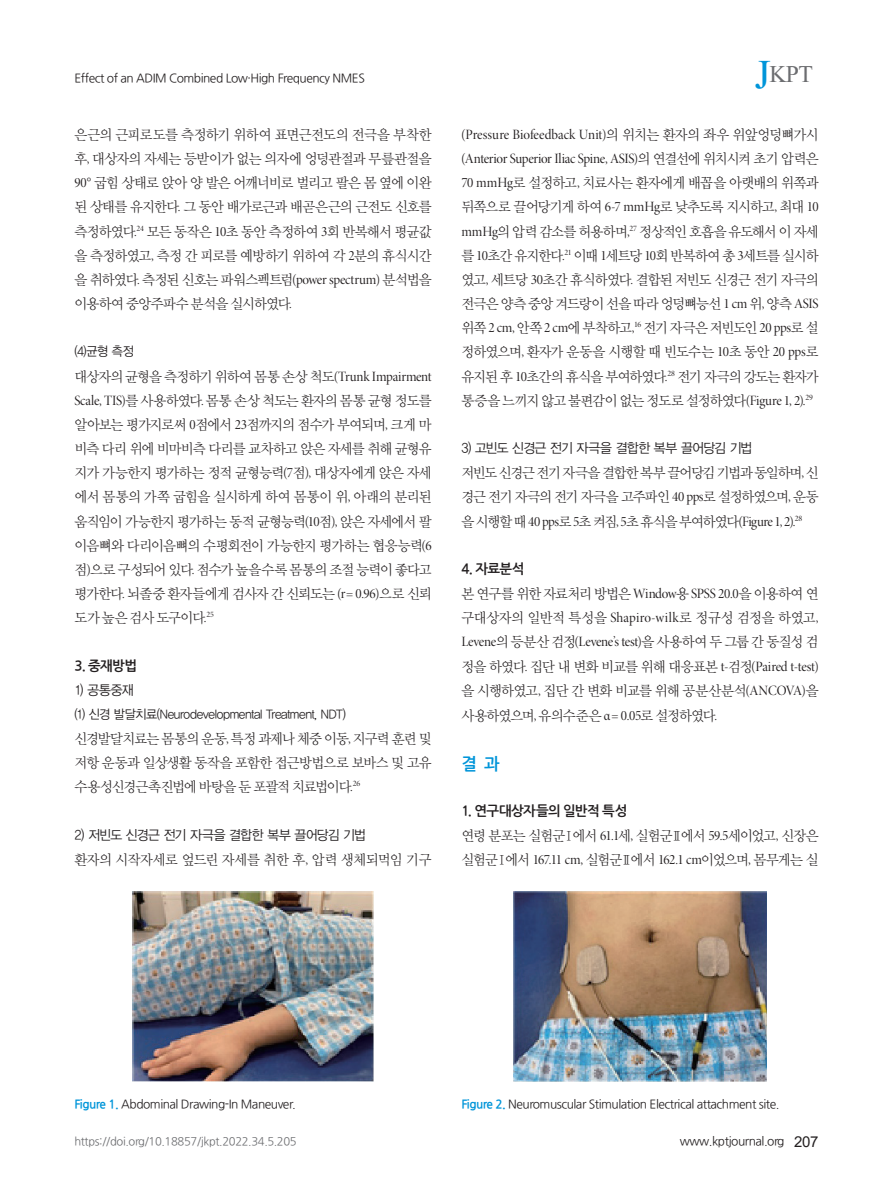
<style>
.page{position:relative;width:893px;height:1191px;background:#fff}
.page>*{position:absolute;margin:0;border:0;box-sizing:border-box;transform-origin:0 0}
.t1{font:30px "Aparajita";color:#6c6d70}
.본문__대제목{font:16.5px "Nanum Gothic OTF Bold";color:#0095d9}
.t2{font:15px "Arial";color:#231f20}
.본문__영문_앞단락0{font:14.25px/24.2px "YDVY Mj O32";letter-spacing:-.06em;color:#231f20;text-align:justify;scale:.96 1}
.본문__영문_앞단락0-2{font:14.25px "YDVY Mj O32";letter-spacing:-.035em;color:#231f20;scale:.96 1}
.본문_소제목1{font:13.5px "YDVYGO32";letter-spacing:-.06em;color:#231f20;scale:.95 1}
.본문__중제목{font:13.5px "Nanum Gothic OTF Bold";letter-spacing:-.04em;color:#231f20}
.본문_소제목2{font:12.75px "YDVYGO32";letter-spacing:-.03em;color:#231f20;scale:.95 1}
.표_제목__그림_설명{font:12px "Nanum Gothic OTF";letter-spacing:-.04em;color:#231f20}
.하시라{font:12px "Nanum Gothic OTF";letter-spacing:-.04em;color:#231f20}
.t3{font:11.25px "Nanum Gothic OTF";letter-spacing:-.03em;color:#6c6d70}
.s1{font-family:"Minion Pro Disp"}
.s2{font-size:51px;color:#0095d9}
.s3{font-family:"Nanum Gothic OTF Bold";color:#0095d9}
</style>
<div class="page">
<img style="left:133px;top:891px;width:240px;height:190px">
<img style="left:513px;top:891px;width:254px;height:190px">
<p class="하시라" style="left:74px;top:71px;width:292px">Effect of an ADIM Combined Low·High Frequency NMES</p>
<p class="본문__영문_앞단락0" style="left:74px;top:122px;width:374px">은근의 근피로도를 측정하기 위하여 표면근전도의 전극을 부착한 후<span class="s1">,</span> 대상자의 자세는 등받이가 없는 의자에 엉덩관절과 무릎관절을 <span class="s1">90°</span> 굽힘 상태로 앉아 양 발은 어깨너비로 벌리고 팔은 몸 옆에 이완 된 상태를 유지한다<span class="s1">.</span> 그 동안 배가로근과 배곧은근의 근전도 신호를 측정하였다<span class="s1">.</span><sup>24</sup> 모든 동작은 <span class="s1">10</span>초 동안 측정하여 <span class="s1">3</span>회 반복해서 평균값 을 측정하였고<span class="s1">,</span> 측정 간 피로를 예방하기 위하여 각 <span class="s1">2</span>분의 휴식시간 을 취하였다<span class="s1">.</span> 측정된 신호는 파워스펙트럼<span class="s1">(power spectrum)</span> 분석법을 이용하여 중앙주파수 분석을 실시하였다<span class="s1">.</span></p>
<p class="본문_소제목2" style="left:74px;top:343px;width:64px">(4)균형 측정</p>
<p class="본문__영문_앞단락0" style="left:74px;top:363px;width:374px">대상자의 균형을 측정하기 위하여 몸통 손상 척도<span class="s1">(Trunk Impairment Scale, TIS)</span>를 사용하였다<span class="s1">.</span> 몸통 손상 척도는 환자의 몸통 균형 정도를 알아보는 평가지로써 <span class="s1">0</span>점에서 <span class="s1">23</span>점까지의 점수가 부여되며<span class="s1">,</span> 크게 마 비측 다리 위에 비마비측 다리를 교차하고 앉은 자세를 취해 균형유 지가 가능한지 평가하는 정적 균형능력<span class="s1">(7</span>점<span class="s1">),</span> 대상자에게 앉은 자세 에서 몸통의 가쪽 굽힘을 실시하게 하여 몸통이 위<span class="s1">,</span> 아래의 분리된 움직임이 가능한지 평가하는 동적 균형능력<span class="s1">(10</span>점<span class="s1">),</span> 앉은 자세에서 팔 이음뼈와 다리이음뼈의 수평회전이 가능한지 평가하는 협응능력<span class="s1">(6 </span>점<span class="s1">)</span>으로 구성되어 있다<span class="s1">.</span> 점수가 높을수록 몸통의 조절 능력이 좋다고 평가한다<span class="s1">.</span> 뇌졸중 환자들에게 검사자 간 신뢰도는 <span class="s1">(r= 0.96)</span>으로 신뢰 도가 높은 검사 도구이다<span class="s1">.</span><sup>25</sup></p>
<p class="본문__중제목" style="left:74px;top:658px;width:64px">3. 중재방법</p>
<p class="본문_소제목1" style="left:74px;top:681px;width:64px">1) 공통중재</p>
<p class="본문_소제목2" style="left:74px;top:705px;width:287px">(1) 신경 발달치료(Neurodevelopmental Treatment, NDT)</p>
<p class="본문__영문_앞단락0" style="left:74px;top:726px;width:374px">신경발달치료는 몸통의 운동<span class="s1">,</span> 특정 과제나 체중 이동<span class="s1">,</span> 지구력 훈련 및 저항 운동과 일상생활 동작을 포함한 접근방법으로 보바스 및 고유 수용성신경근촉진법에 바탕을 둔 포괄적 치료법이다<span class="s1">.</span><sup>26</sup></p>
<p class="본문_소제목1" style="left:74px;top:826px;width:308px">2) 저빈도 신경근 전기 자극을 결합한 복부 끌어당김 기법</p>
<p class="본문__영문_앞단락0-2" style="left:74px;top:850px;width:373px">환자의 시작자세로 엎드린 자세를 취한 후<span class="s1">,</span> 압력 생체되먹임 기구</p>
<p class="t1" style="left:755px;top:60px;width:60px"><span class="s2">J</span>KPT</p>
<p class="본문__영문_앞단락0" style="left:461px;top:122px;width:374px"><span class="s1">(Pressure Biofeedback Unit)</span>의 위치는 환자의 좌우 위앞엉덩뼈가시 <span class="s1">(Anterior Superior Iliac Spine, ASIS)</span>의 연결선에 위치시켜 초기 압력은 <span class="s1">70 mmHg</span>로 설정하고<span class="s1">,</span> 치료사는 환자에게 배꼽을 아랫배의 위쪽과 뒤쪽으로 끌어당기게 하여 <span class="s1">6-7 mmHg</span>로 낮추도록 지시하고<span class="s1">,</span> 최대 <span class="s1">10 mmHg</span>의 압력 감소를 허용하며<span class="s1">,</span><sup>27</sup> 정상적인 호흡을 유도해서 이 자세 를 <span class="s1">10</span>초간 유지한다<span class="s1">.</span><sup>21</sup> 이때 <span class="s1">1</span>세트당 <span class="s1">10</span>회 반복하여 총 <span class="s1">3</span>세트를 실시하 였고<span class="s1">,</span> 세트당 <span class="s1">30</span>초간 휴식하였다<span class="s1">.</span> 결합된 저빈도 신경근 전기 자극의 전극은 양측 중앙 겨드랑이 선을 따라 엉덩뼈능선 <span class="s1">1 cm</span> 위<span class="s1">,</span> 양측 <span class="s1">ASIS </span>위쪽 <span class="s1">2 cm,</span> 안쪽 <span class="s1">2 cm</span>에 부착하고<span class="s1">,</span><sup>16</sup> 전기 자극은 저빈도인 <span class="s1">20 pps</span>로 설 정하였으며<span class="s1">,</span> 환자가 운동을 시행할 때 빈도수는 <span class="s1">10</span>초 동안 <span class="s1">20 pps</span>로 유지된 후 <span class="s1">10</span>초간의 휴식을 부여하였다<span class="s1">.</span><sup>28</sup> 전기 자극의 강도는 환자가 통증을 느끼지 않고 불편감이 없는 정도로 설정하였다<span class="s1">(Figure 1, 2).</span><sup>29</sup></p>
<p class="본문_소제목1" style="left:461px;top:439px;width:308px">3) 고빈도 신경근 전기 자극을 결합한 복부 끌어당김 기법</p>
<p class="본문__영문_앞단락0" style="left:461px;top:460px;width:374px">저빈도 신경근 전기 자극을 결합한 복부 끌어당김 기법과 동일하며<span class="s1">,</span> 신 경근 전기 자극의 전기 자극을 고주파인 <span class="s1">40 pps</span>로 설정하였으며<span class="s1">,</span> 운동 을 시행할 때 <span class="s1">40 pps</span>로 <span class="s1">5</span>초 켜짐<span class="s1">, 5</span>초 휴식을 부여하였다<span class="s1">(Figure 1, 2).</span><sup>28</sup></p>
<p class="본문__중제목" style="left:461px;top:562px;width:65px">4. 자료분석</p>
<p class="본문__영문_앞단락0" style="left:461px;top:581px;width:374px">본 연구를 위한 자료처리 방법은 <span class="s1">Window</span>용 <span class="s1">SPSS 20.0</span>을 이용하여 연 구대상자의 일반적 특성을 <span class="s1">Shapiro-wilk</span>로 정규성 검정을 하였고<span class="s1">, Levene</span>의 등분산 검정<span class="s1">(Levene’s test)</span>을 사용하여 두 그룹 간 동질성 검 정을 하였다<span class="s1">.</span> 집단 내 변화 비교를 위해 대응표본 <span class="s1">t-</span>검정<span class="s1">(Paired t-test) </span>을 시행하였고<span class="s1">,</span> 집단 간 변화 비교를 위해 공분산분석<span class="s1">(ANCOVA)</span>을 사용하였으며<span class="s1">,</span> 유의수준은 <span class="s1">α= 0.05</span>로 설정하였다<span class="s1">.</span></p>
<p class="본문__대제목" style="left:461px;top:755px;width:40px">결 과</p>
<p class="본문__중제목" style="left:461px;top:803px;width:168px">1. 연구대상자들의 일반적 특성</p>
<p class="본문__영문_앞단락0" style="left:461px;top:822px;width:374px">연령 분포는 실험군Ⅰ에서 <span class="s1">61.1</span>세<span class="s1">,</span> 실험군Ⅱ에서 <span class="s1">59.5</span>세이었고<span class="s1">,</span> 신장은 실험군Ⅰ에서 <span class="s1">167.11 cm,</span> 실험군Ⅱ에서 <span class="s1">162.1 cm</span>이었으며<span class="s1">,</span> 몸무게는 실</p>
<p class="표_제목__그림_설명" style="left:74px;top:1096px;width:223px"><span class="s3">Figure 1.</span> Abdominal Drawing-In Maneuver.</p>
<p class="표_제목__그림_설명" style="left:461px;top:1096px;width:319px"><span class="s3">Figure 2.</span> Neuromuscular Stimulation Electrical attachment site.</p>
<p class="t3" style="left:74px;top:1134px;width:224px">https://doi.org/10.18857/jkpt.2022.34.5.205</p>
<p class="하시라" style="left:680px;top:1134px;width:106px">www.kptjournal.org</p>
<p class="t2" style="left:794px;top:1131px;width:26px">207</p>
</div>
